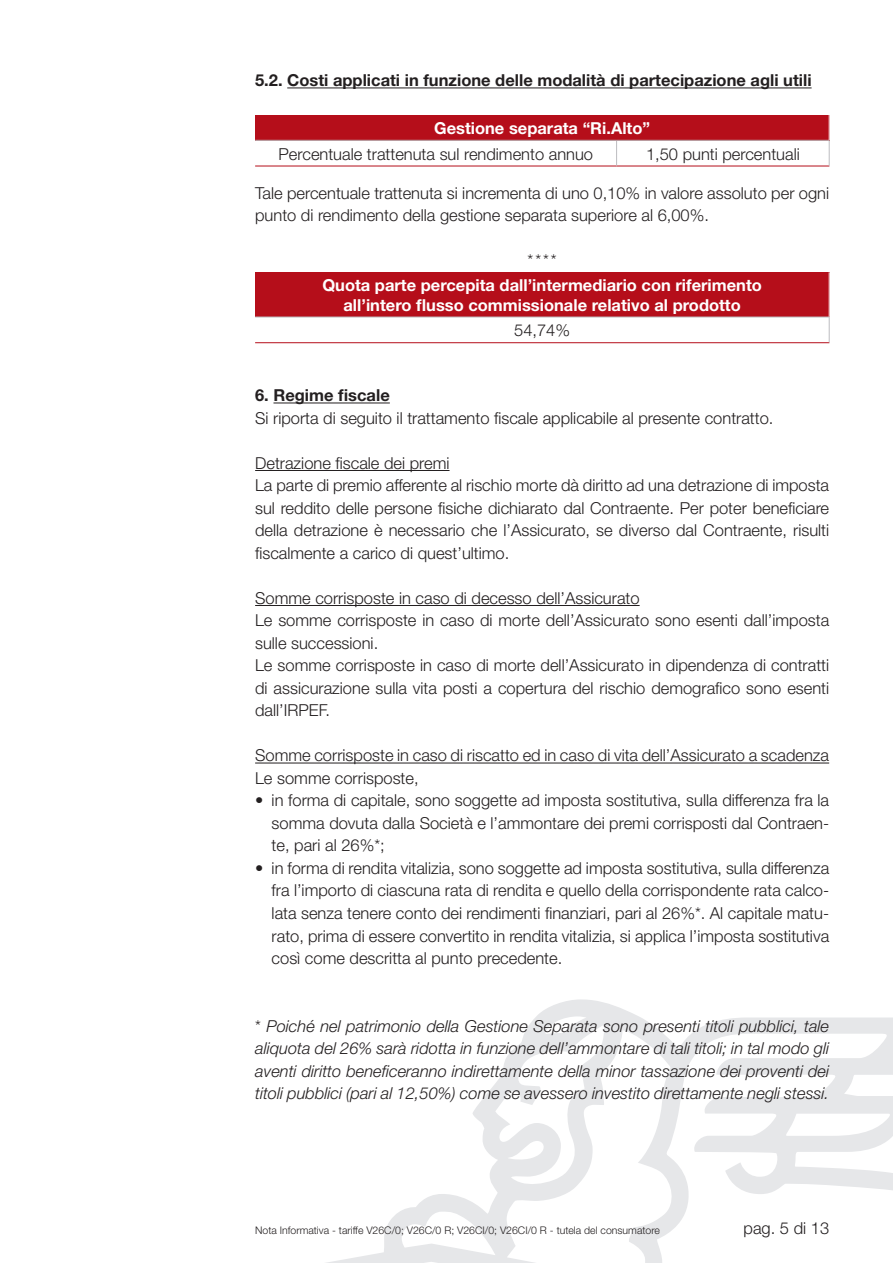
<style>
.page{position:relative;width:893px;height:1263px;background:#fff}
.page>*{position:absolute;margin:0;border:0;box-sizing:border-box;transform-origin:0 0}
.t1{font:300 16.5px/22.5px "Helvetica Neue";color:#231f20}
.t2{font:italic 300 16.5px/22.5px "Helvetica Neue";color:#231f20;text-align:justify}
.t3{font:700 16.5px/19.8px "Helvetica Neue";color:#fff;text-align:center}
.t4{font:700 16.5px "Helvetica Neue";color:#231f20}
.t5{font:300 10.5px "Helvetica Neue";color:#231f20}
.s1{font-style:normal}
</style>
<div class="page">
<svg style="left:326px;top:999px;width:567px;height:264px"></svg>
<hr style="left:287px;top:88px;width:525px;height:1px;background:#231f20">
<hr style="left:273px;top:403px;width:117px;height:1px;background:#231f20">
<hr style="left:255px;top:470px;width:195px;height:1px;background:#231f20">
<hr style="left:255px;top:605px;width:385px;height:1px;background:#231f20">
<hr style="left:255px;top:763px;width:574px;height:1px;background:#231f20">
<div style="left:255px;top:115px;width:574px;height:25px;background:#b50e1a"></div>
<hr style="left:255px;top:140px;width:362px;height:1px;background:#bcbdc0">
<hr style="left:617px;top:140px;width:212px;height:1px;background:#bcbdc0">
<hr style="left:255px;top:166px;width:362px;height:1px;background:#b50e1a">
<hr style="left:617px;top:166px;width:212px;height:1px;background:#b50e1a">
<svg style="left:829px;top:115px;width:1px;height:51px"></svg>
<svg style="left:616px;top:140px;width:1px;height:26px"></svg>
<div style="left:255px;top:272px;width:574px;height:45px;background:#b50e1a"></div>
<hr style="left:255px;top:317px;width:574px;height:1px;background:#bcbdc0">
<hr style="left:255px;top:342px;width:574px;height:1px;background:#b50e1a">
<svg style="left:829px;top:317px;width:1px;height:25px"></svg>
<p class="t4" style="left:255px;top:70px;width:558px">5.2. Costi applicati in funzione delle modalità di partecipazione agli utili</p>
<p class="t3" style="left:434px;top:118px;width:217px">Gestione separata “Ri.Alto”</p>
<p class="t1" style="left:279px;top:142px;width:316px">Percentuale trattenuta sul rendimento annuo</p>
<p class="t1" style="left:646px;top:142px;width:155px">1,50 punti percentuali</p>
<p class="t1" style="left:255px;top:181px;width:576px">Tale percentuale trattenuta si incrementa di uno 0,10% in valore assoluto per ogni punto di rendimento della gestione separata superiore al 6,00%.</p>
<p class="t1" style="left:528px;top:249px;width:31px">****</p>
<p class="t3" style="left:322px;top:275px;width:441px">Quota parte percepita dall’intermediario con riferimento all’intero flusso commissionale relativo al prodotto</p>
<p class="t1" style="left:514px;top:319px;width:57px">54,74%</p>
<p class="t4" style="left:255px;top:385px;width:136px">6. Regime fiscale</p>
<p class="t1" style="left:255px;top:406px;width:520px">Si riporta di seguito il trattamento fiscale applicabile al presente contratto.</p>
<p class="t1" style="left:255px;top:451px;width:576px">Detrazione fiscale dei premi<br>La parte di premio afferente al rischio morte dà diritto ad una detrazione di imposta sul reddito delle persone fisiche dichiarato dal Contraente. Per poter beneficiare della detrazione è necessario che l’Assicurato, se diverso dal Contraente, risulti fiscalmente a carico di quest’ultimo.</p>
<p class="t1" style="left:255px;top:586px;width:576px">Somme corrisposte in caso di decesso dell’Assicurato<br>Le somme corrisposte in caso di morte dell’Assicurato sono esenti dall’imposta sulle successioni.<br>Le somme corrisposte in caso di morte dell’Assicurato in dipendenza di contratti di assicurazione sulla vita posti a copertura del rischio demografico sono esenti dall’IRPEF.</p>
<p class="t1" style="left:255px;top:744px;width:575px">Somme corrisposte in caso di riscatto ed in caso di vita dell’Assicurato a scadenza<br>Le somme corrisposte,</p>
<p class="t1" style="left:272px;top:789px;width:559px;text-align:justify;text-indent:-16px">• in forma di capitale, sono soggette ad imposta sostitutiva, sulla differenza fra la somma dovuta dalla Società e l’ammontare dei premi corrisposti dal Contraen&shy;te, pari al 26%*;</p>
<p class="t1" style="left:272px;top:856px;width:559px;text-align:justify;text-indent:-16px">• in forma di rendita vitalizia, sono soggette ad imposta sostitutiva, sulla differenza fra l’importo di ciascuna rata di rendita e quello della corrispondente rata calco&shy;lata senza tenere conto dei rendimenti finanziari, pari al 26%*. Al capitale matu&shy;rato, prima di essere convertito in rendita vitalizia, si applica l’imposta sostitutiva così come descritta al punto precedente.</p>
<p class="t2" style="left:255px;top:1014px;width:576px"><span class="s1">*</span> Poiché nel patrimonio della Gestione Separata sono presenti titoli pubblici, tale aliquota del 26% sarà ridotta in funzione dell’ammontare di tali titoli; in tal modo gli aventi diritto beneficeranno indirettamente della minor tassazione dei proventi dei titoli pubblici (pari al 12,50%) come se avessero investito direttamente negli stessi.</p>
<p class="t5" style="left:255px;top:1224px;width:406px">Nota Informativa - tariffe V26C/0; V26C/0 R; V26CI/0; V26CI/0 R - tutela del consumatore</p>
<p class="t1" style="left:744px;top:1216px;width:87px">pag. 5 di 13</p>
</div>
